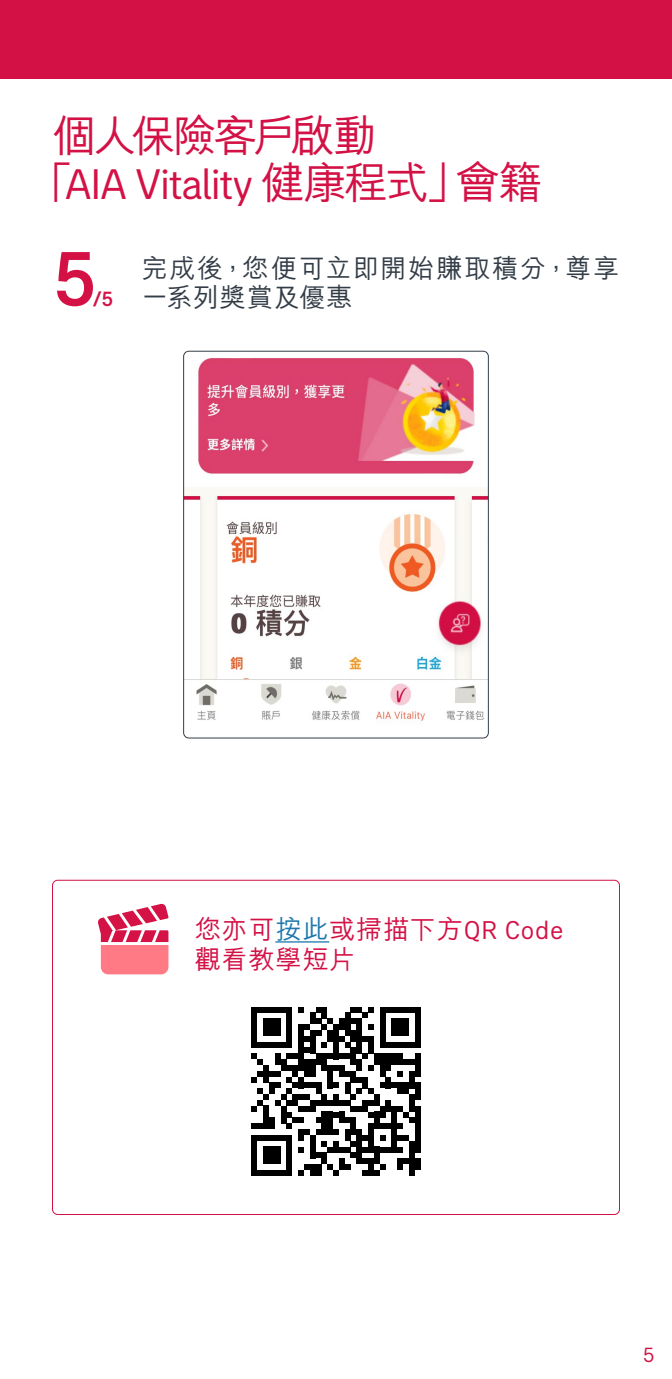
<style>
.page{position:relative;width:672px;height:1379px;background:#fff}
.page>*{position:absolute;margin:0;border:0;box-sizing:border-box;transform-origin:0 0}
.t1{font:500 78.75px "AIA Everest";color:#d31145}
.t2{font:43.75px "AIA Everest";letter-spacing:-.045em;color:#d31145}
.t3{font:500 43.75px "M Hei HK";letter-spacing:-.065em;color:#d31145}
.t4{font:500 26.25px/29.8px "M Hei HK";letter-spacing:.05em;color:#333d47}
.t5{font:500 26.25px/29.8px "M Hei HK";letter-spacing:.025em;color:#d31145}
.t6{font:500 21px "AIA Everest";color:#d31145}
.t7{font:21px "AIA Everest";color:#d31145}
.s1{font-family:"M Hei HK";font-weight:500}
.s2{color:#1f78ad}
.s3{font-family:"AIA Everest";font-weight:400}
</style>
<div class="page">
<div style="left:0;top:0;width:672px;height:79px;background:#d31145"></div>
<hr style="left:275px;top:941px;width:54px;height:2px;background:#1f78ad">
<img style="left:184px;top:351px;width:304px;height:387px">
<div style="left:183px;top:351px;width:306px;height:387px;border:1px solid #333d47;border-radius:5px"></div>
<svg style="left:251px;top:1007px;width:164px;height:169px"></svg>
<div style="left:409px;top:1141px;width:6px;height:35px;background:#000"></div>
<div style="left:415px;top:1007px;width:6px;height:11px;background:#000"></div>
<div style="left:415px;top:1018px;width:6px;height:12px;background:#000"></div>
<div style="left:415px;top:1030px;width:6px;height:18px;background:#000"></div>
<div style="left:415px;top:1053px;width:6px;height:24px;background:#000"></div>
<div style="left:415px;top:1083px;width:6px;height:17px;background:#000"></div>
<div style="left:415px;top:1106px;width:6px;height:46px;background:#000"></div>
<div style="left:415px;top:1158px;width:6px;height:12px;background:#000"></div>
<svg style="left:98px;top:903px;width:71px;height:71px"></svg>
<h2 class="t3" style="left:52px;top:104px;width:326px">個人保險客戶啟動</h2>
<h2 class="t2" style="left:30px;top:160px;width:513px"><span class="s1">「</span>AIA Vitality <span class="s1">健康程式」會籍</span></h2>
<h1 class="t1" style="left:52px;top:233px;width:46px">5</h1>
<p class="t6" style="left:93px;top:286px;width:22px">/5</p>
<p class="t4" style="left:142px;top:251px;width:479px">完成後，您便可立即開始賺取積分，尊享一系列獎賞及優惠</p>
<p class="t5" style="left:195px;top:913px;width:370px">您亦可<span class="s2">按此</span>或掃描下方<span class="s3">QR Code</span>觀看教學短片</p>
<p class="t7" style="left:643px;top:1342px;width:13px">5</p>
</div>
